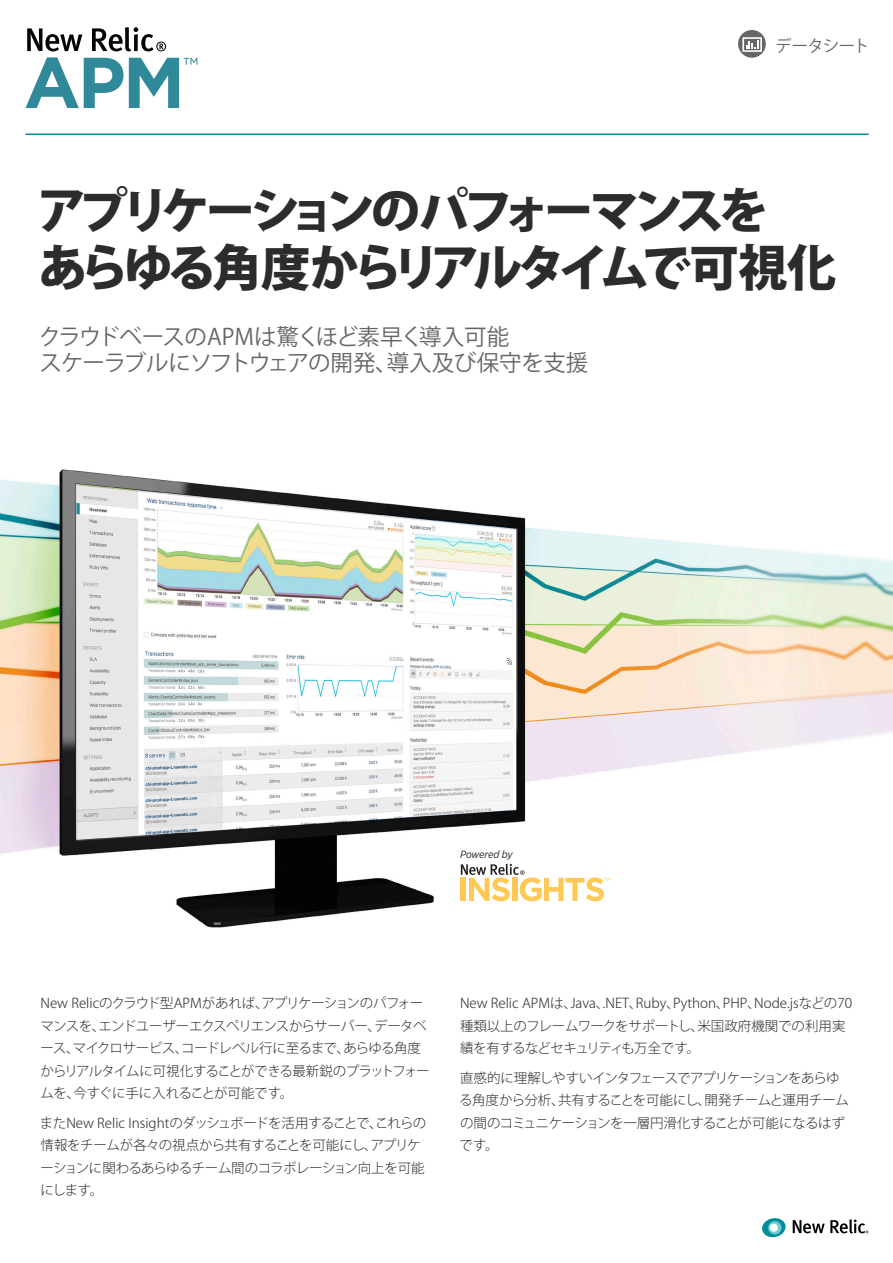
<style>
.page{position:relative;width:893px;height:1263px;background:#fff}
.page>*{position:absolute;margin:0;border:0;box-sizing:border-box;transform-origin:0 0}
.Header{font:800 49.5px/57px "Koz Go Pro";letter-spacing:-.12em;color:#2c2c2c}
.Main_Subhead{font:22.5px/25.5px "Koz Go Pro";letter-spacing:-.02em;color:#666}
.t1{font:16.5px "Koz Go Pro";letter-spacing:-.05em;color:#666}
.Body{font:300 13.5px/22.5px "Koz Go Pro";letter-spacing:-.03em;color:#2c2c2c}
.Body-2{font:300 13.5px/22.5px "Koz Go Pro";letter-spacing:-.05em;color:#2c2c2c}
.Body-3{font:300 13.5px/22.5px "Koz Go Pro";color:#2c2c2c}
.Body-4{font:italic 10.5px "Gotham Narrow";letter-spacing:-.01em;color:#231f20}
</style>
<div class="page">
<div style="left:738px;top:30px;width:28px;height:28px;background:#666;border-radius:50%"></div>
<svg style="left:742px;top:37px;width:20px;height:15px"></svg>
<svg style="left:27px;top:28px;width:55px;height:23px"></svg>
<svg style="left:92px;top:27px;width:74px;height:24px"></svg>
<svg style="left:26px;top:57px;width:171px;height:51px"></svg>
<hr style="left:26px;top:134px;width:842px;height:1px;background:#008c99">
<svg style="left:793px;top:1219px;width:75px;height:14px"></svg>
<svg style="left:762px;top:1218px;width:24px;height:19px"></svg>
<img style="left:0;top:469px;width:893px;height:459px">
<svg style="left:461px;top:864px;width:149px;height:37px"></svg>
<p class="t1" style="left:775px;top:35px;width:96px">データシート</p>
<p class="Header" style="left:37px;top:186px;width:801px">アプリケーションのパフォーマンスを<br>あらゆる角度からリアルタイムで可視化</p>
<p class="Main_Subhead" style="left:39px;top:325px;width:551px">クラウドベースのAPMは驚くほど素早く導入可能<br>スケーラブルにソフトウェアの開発、導入及び保守を支援</p>
<p class="Body-4" style="left:460px;top:848px;width:54px">Powered by</p>
<p class="Body-2" style="left:40px;top:992px;width:391px">New Relicのクラウド型APMがあれば、アプリケーションのパフォーマンスを、エンドユーザーエクスペリエンスからサーバー、データベース、マイクロサービス、コードレベル行に至るまで、あらゆる角度からリアルタイムに可視化することができる最新鋭のプラットフォームを、今すぐに手に入れることが可能です。</p>
<p class="Body" style="left:40px;top:1111px;width:388px">またNew Relic Insightのダッシュボードを活用することで、これらの情報をチームが各々の視点から共有することを可能にし、アプリケーションに関わるあらゆるチーム間のコラボレーション向上を可能にします。</p>
<p class="Body-3" style="left:460px;top:992px;width:394px">New Relic APMは、Java、.NET、Ruby、Python、PHP、Node.jsなどの70種類以上のフレームワークをサポートし、米国政府機関での利用実績を有するなどセキュリティも万全です。</p>
<p class="Body" style="left:459px;top:1066px;width:391px">直感的に理解しやすいインタフェースでアプリケーションをあらゆる角度から分析、共有することを可能にし、開発チームと運用チームの間のコミュニケーションを一層円滑化することが可能になるはずです。</p>
</div>
